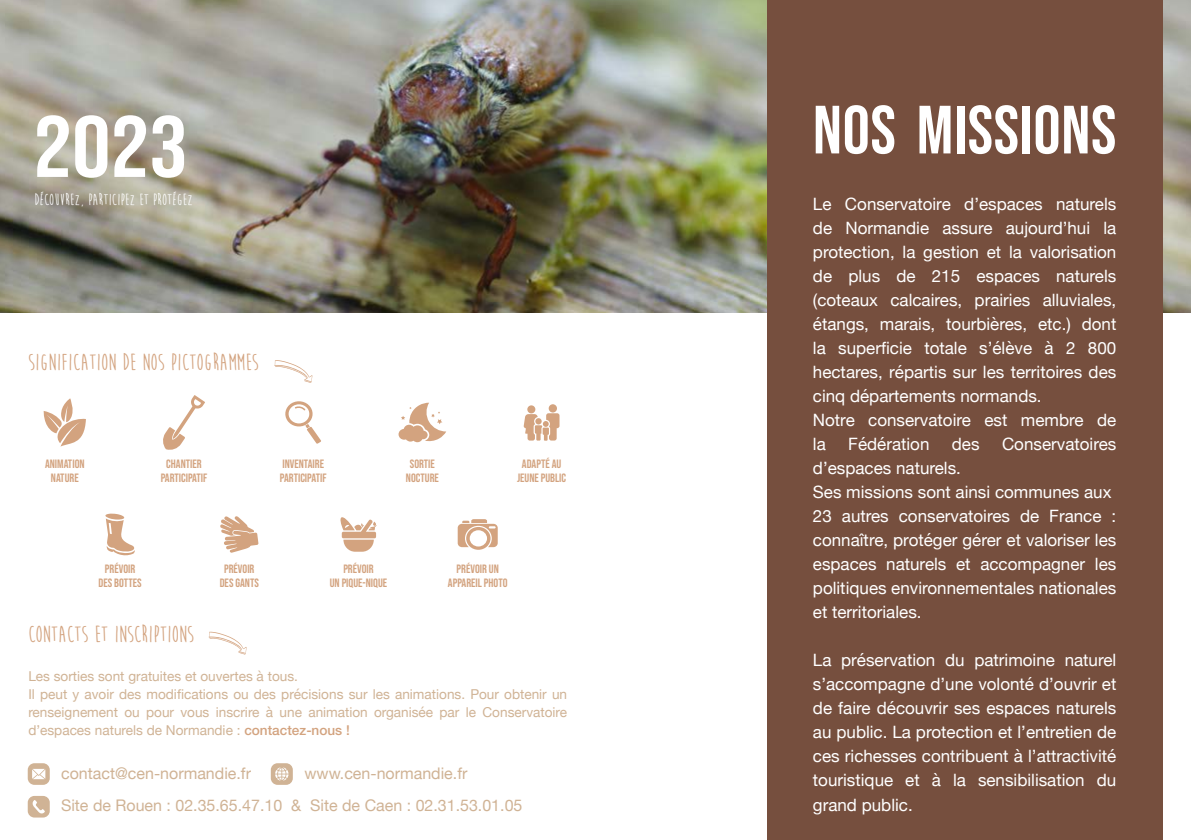
<style>
.page{position:relative;width:1191px;height:840px;background:#fff}
.page>*{position:absolute;margin:0;border:0;box-sizing:border-box;transform-origin:0 0}
.t1{font:86.8px "Bebas Neue";color:#fff;scale:1.11 1}
.t2{font:68px "Bebas Neue";letter-spacing:.01em;color:#fff}
.t3{font:700 24px "Moon Flower";color:#d3a37f}
.t4{font:17px/24px "Helvetica Neue";color:#fff}
.t5{font:700 16.6px "Moon Flower";color:#fff}
.t6{font:16px/32.6px "Helvetica Neue";color:#d0b395}
.t7{font:13.6px/18px "Helvetica Neue";color:#d0b395}
.t8{font:12px/14.4px "Bebas Neue";color:#d3a37f;text-align:center}
.s1{font-family:"Helvetica Neue LT Std";font-weight:500;color:#d3a37f}
</style>
<div class="page">
<img style="left:1162px;top:0;width:29px;height:312px">
<img style="left:0;top:0;width:767px;height:312px">
<svg style="left:43px;top:398px;width:43px;height:48px"></svg>
<svg style="left:163px;top:395px;width:42px;height:55px"></svg>
<svg style="left:285px;top:401px;width:36px;height:42px"></svg>
<svg style="left:398px;top:402px;width:48px;height:40px"></svg>
<div style="left:548px;top:404px;width:9px;height:8px;background:#d3a37f;border-radius:50%"></div>
<div style="left:527px;top:405px;width:8px;height:8px;background:#d3a37f;border-radius:50%"></div>
<svg style="left:523px;top:413px;width:36px;height:27px"></svg>
<svg style="left:105px;top:513px;width:30px;height:42px"></svg>
<svg style="left:220px;top:516px;width:38px;height:36px"></svg>
<svg style="left:340px;top:517px;width:36px;height:34px"></svg>
<svg style="left:458px;top:519px;width:40px;height:30px"></svg>
<svg style="left:209px;top:631px;width:37px;height:23px"></svg>
<div style="left:28px;top:795px;width:22px;height:22px;background:#d0b395;border-radius:7px"></div>
<svg style="left:32px;top:800px;width:13px;height:13px"></svg>
<svg style="left:28px;top:762px;width:22px;height:22px"></svg>
<svg style="left:32px;top:768px;width:13px;height:10px"></svg>
<svg style="left:271px;top:762px;width:22px;height:22px"></svg>
<svg style="left:275px;top:766px;width:13px;height:14px"></svg>
<svg style="left:275px;top:360px;width:37px;height:23px"></svg>
<div style="left:767px;top:0;width:395px;height:839px;background:#764f3e"></div>
<h1 class="t1" style="left:33px;top:98px;width:141px">2023</h1>
<p class="t5" style="left:34px;top:190px;width:160px">DÉCOUVREZ, PARTICIPEZ ET PROTÉGEZ</p>
<h3 class="t3" style="left:28px;top:349px;width:232px">SIGNIFICATION DE NOS PICTOGRAMMES</h3>
<p class="t8" style="left:45px;top:456px;width:41px">ANIMATION<br>NATURE</p>
<p class="t8" style="left:161px;top:456px;width:48px">CHANTIER<br>PARTICIPATIF</p>
<p class="t8" style="left:280px;top:456px;width:48px;text-align:left">INVENTAIRE<br>PARTICIPATIF</p>
<p class="t8" style="left:406px;top:456px;width:34px">SORTIE<br>NOCTURE</p>
<p class="t8" style="left:517px;top:456px;width:51px">ADAPTÉ AU<br>JEUNE PUBLIC</p>
<p class="t8" style="left:99px;top:560px;width:44px">PRÉVOIR<br>DES BOTTES</p>
<p class="t8" style="left:220px;top:560px;width:41px">PRÉVOIR<br>DES GANTS</p>
<p class="t8" style="left:330px;top:560px;width:59px">PRÉVOIR<br>UN PIQUE-NIQUE</p>
<p class="t8" style="left:448px;top:560px;width:61px">PRÉVOIR UN<br>APPAREIL PHOTO</p>
<h3 class="t3" style="left:28px;top:621px;width:167px">CONTACTS ET INSCRIPTIONS</h3>
<p class="t7" style="left:28px;top:667px;width:540px">Les sorties sont gratuites et ouvertes à tous.<br>Il peut y avoir des modifications ou des précisions sur les animations. Pour obtenir un renseignement ou pour vous inscrire à une animation organisée par le Conservatoire d’espaces naturels de Normandie : <span class="s1">contactez-nous !</span></p>
<p class="t6" style="left:61px;top:757px;width:191px">contact@cen-normandie.fr</p>
<p class="t6" style="left:61px;top:757px;width:463px;text-indent:243px">www.cen-normandie.fr<br>Site de Rouen : 02.35.65.47.10 &amp; Site de Caen : 02.31.53.01.05</p>
<h2 class="t2" style="left:813px;top:91px;width:305px">NOS MISSIONS</h2>
<p class="t4" style="left:813px;top:192px;width:305px">Le Conservatoire d’espaces naturels de Normandie assure aujourd’hui la protection, la gestion et la valorisation de plus de 215 espaces naturels (coteaux calcaires, prairies alluviales, étangs, marais, tourbières, etc.) dont la superficie totale s’élève à 2 800 hectares, répartis sur les territoires des cinq départements normands.<br>Notre conservatoire est membre de la</p>
<p class="t4" style="left:848px;top:432px;width:83px">Fédération</p>
<p class="t4" style="left:952px;top:432px;width:29px">des</p>
<p class="t4" style="left:1002px;top:432px;width:116px">Conservatoires</p>
<p class="t4" style="left:813px;top:456px;width:305px">d’espaces naturels.<br>Ses missions sont ainsi communes aux 23 autres conservatoires de France : connaître, protéger gérer et valoriser les espaces naturels et accompagner les politiques environnementales nationales et territoriales.</p>
<p class="t4" style="left:813px;top:649px;width:305px;text-align:justify">La préservation du patrimoine naturel s’accompagne d’une volonté d’ouvrir et de faire découvrir ses espaces naturels au public. La protection et l’entretien de ces richesses contribuent à l’attractivité touristique et à la sensibilisation du grand public.</p>
</div>
